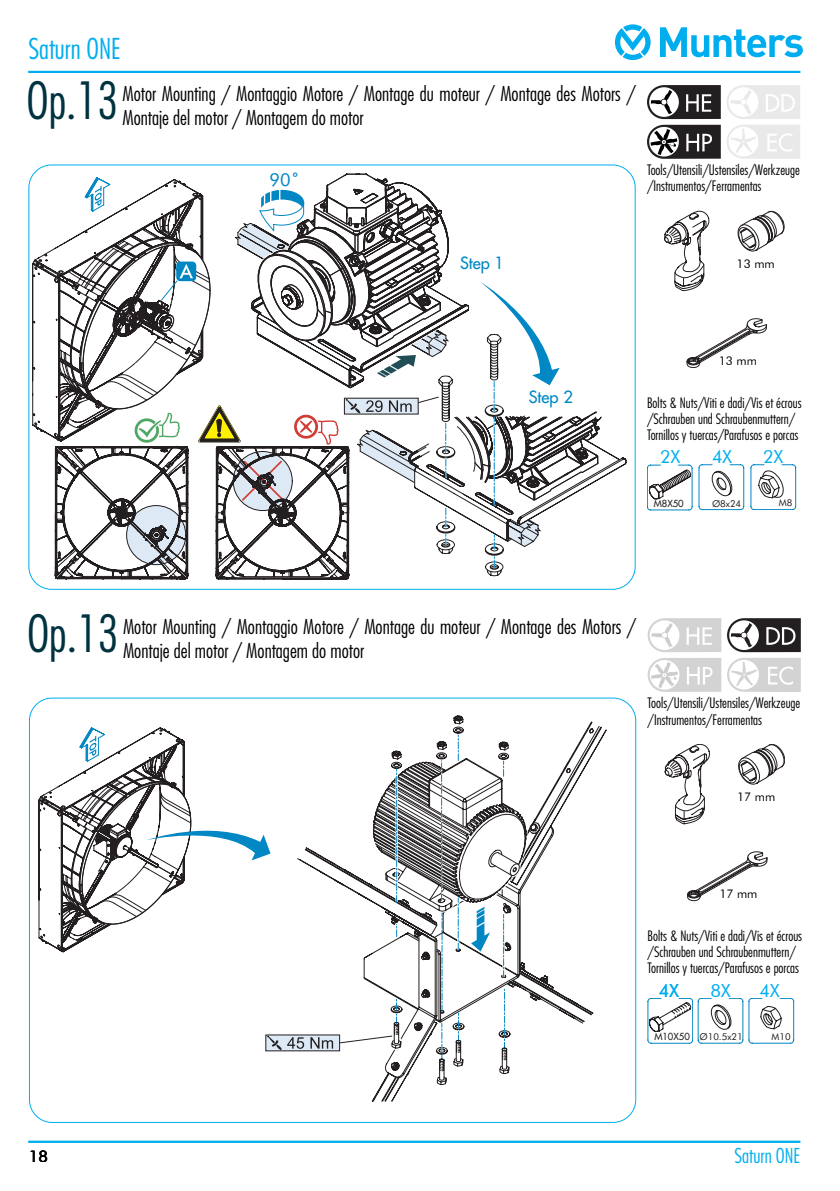
<style>
.page{position:relative;width:840px;height:1191px;background:#fff}
.page>*{position:absolute;margin:0;border:0;box-sizing:border-box;transform-origin:0 0}
.Operazione{font:300 condensed 50px "Futura";color:#00323f}
.t1{font:300 condensed 28px "Futura";color:#00aeef}
.Operazione-2{font:300 condensed 20px/24px "Futura";color:#000}
.t2{font:300 condensed 20px "Futura";color:#00aeef}
.Stile_di_voce_sommario{font:18px "Futura BT";color:#00aeef}
.t3{font:17.8px "Futura BT";color:#0087c4}
.t4{font:16.4px "Futura";color:#0087c4}
.t5{font:16px "Futura BT";color:#000}
.t6{font:300 condensed 14px/16px "Futura";color:#000}
.Immagini{font:12px "Futura BT";color:#000}
.t7{font:9.4px "Futura BT";color:#231f20}
.t8{font:9.4px "Futura";color:#231f20}
</style>
<div class="page">
<svg style="left:660px;top:27px;width:142px;height:30px"></svg>
<svg style="left:614px;top:24px;width:36px;height:36px"></svg>
<hr style="left:28px;top:1140px;width:771px;height:2px;background:#00aeef">
<hr style="left:28px;top:71px;width:771px;height:2px;background:#00aeef">
<svg style="left:265px;top:1034px;width:75px;height:17px"></svg>
<svg style="left:267px;top:1035px;width:37px;height:15px"></svg>
<svg style="left:310px;top:715px;width:283px;height:386px"></svg>
<svg style="left:38px;top:727px;width:232px;height:225px"></svg>
<svg style="left:598px;top:416px;width:28px;height:65px"></svg>
<svg style="left:32px;top:170px;width:566px;height:414px"></svg>
<svg style="left:687px;top:851px;width:79px;height:50px"></svg>
<svg style="left:738px;top:744px;width:46px;height:40px"></svg>
<svg style="left:664px;top:744px;width:45px;height:80px"></svg>
<svg style="left:647px;top:618px;width:153px;height:34px"></svg>
<svg style="left:647px;top:658px;width:153px;height:34px"></svg>
<svg style="left:748px;top:998px;width:45px;height:45px"></svg>
<svg style="left:647px;top:998px;width:95px;height:46px"></svg>
<svg style="left:686px;top:318px;width:80px;height:50px"></svg>
<svg style="left:737px;top:210px;width:46px;height:41px"></svg>
<svg style="left:664px;top:211px;width:45px;height:80px"></svg>
<svg style="left:750px;top:464px;width:45px;height:46px"></svg>
<svg style="left:698px;top:464px;width:45px;height:46px"></svg>
<svg style="left:647px;top:465px;width:45px;height:45px"></svg>
<svg style="left:647px;top:125px;width:73px;height:34px"></svg>
<svg style="left:647px;top:85px;width:73px;height:34px"></svg>
<svg style="left:726px;top:85px;width:73px;height:34px"></svg>
<svg style="left:726px;top:125px;width:73px;height:34px"></svg>
<h2 class="t1" style="left:28px;top:32px;width:94px">Saturn ONE</h2>
<p class="Operazione" style="left:26px;top:71px;width:93px">Op.13</p>
<p class="Operazione-2" style="left:122px;top:81px;width:514px">Motor Mounting / Montaggio Motore / Montage du moteur / Montage des Motors /<br>Montaje del motor / Montagem do motor</p>
<p class="t3" style="left:269px;top:168px;width:32px">90˚</p>
<p class="t6" style="left:646px;top:162px;width:154px">Tools/Utensili/Ustensiles/Werkzeuge</p>
<p class="t6" style="left:646px;top:178px;width:116px">/Instrumentos/Ferramentas</p>
<p class="t4" style="left:460px;top:253px;width:46px">Step 1</p>
<p class="Immagini" style="left:736px;top:256px;width:40px">13 mm</p>
<p class="t4" style="left:528px;top:387px;width:46px">Step 2</p>
<p class="Immagini" style="left:718px;top:354px;width:40px">13 mm</p>
<p class="t6" style="left:646px;top:395px;width:156px">Bolts &amp; Nuts/Viti e dadi/Vis et écrous</p>
<p class="t6" style="left:646px;top:411px;width:153px">/Schrauben und Schraubenmuttern/<br>Tornillos y tuercas/Parafusos e porcas</p>
<p class="Stile_di_voce_sommario" style="left:659px;top:446px;width:22px">2X</p>
<p class="Stile_di_voce_sommario" style="left:711px;top:445px;width:22px">4X</p>
<p class="t8" style="left:653px;top:498px;width:31px">M8X50</p>
<p class="t7" style="left:711px;top:498px;width:31px">Ø8x24</p>
<p class="Stile_di_voce_sommario" style="left:762px;top:445px;width:22px">2X</p>
<p class="t7" style="left:778px;top:497px;width:15px">M8</p>
<p class="Operazione" style="left:27px;top:604px;width:93px">Op.13</p>
<p class="Operazione-2" style="left:123px;top:614px;width:514px">Motor Mounting / Montaggio Motore / Montage du moteur / Montage des Motors /<br>Montaje del motor / Montagem do motor</p>
<p class="t6" style="left:647px;top:695px;width:154px">Tools/Utensili/Ustensiles/Werkzeuge</p>
<p class="t6" style="left:647px;top:711px;width:116px">/Instrumentos/Ferramentas</p>
<p class="Immagini" style="left:736px;top:789px;width:40px">17 mm</p>
<p class="Immagini" style="left:719px;top:887px;width:40px">17 mm</p>
<p class="t6" style="left:647px;top:927px;width:156px">Bolts &amp; Nuts/Viti e dadi/Vis et écrous</p>
<p class="t6" style="left:647px;top:943px;width:153px">/Schrauben und Schraubenmuttern/<br>Tornillos y tuercas/Parafusos e porcas</p>
<p class="Stile_di_voce_sommario" style="left:658px;top:979px;width:22px">4X</p>
<p class="Stile_di_voce_sommario" style="left:710px;top:979px;width:22px">8X</p>
<p class="Stile_di_voce_sommario" style="left:759px;top:979px;width:22px">4X</p>
<p class="t7" style="left:699px;top:1031px;width:45px">Ø10.5x21</p>
<p class="t8" style="left:654px;top:1031px;width:37px">M10X50</p>
<p class="t7" style="left:771px;top:1030px;width:21px">M10</p>
<p class="t5" style="left:29px;top:1146px;width:20px">18</p>
<h3 class="t2" style="left:734px;top:1143px;width:67px">Saturn ONE</h3>
</div>
